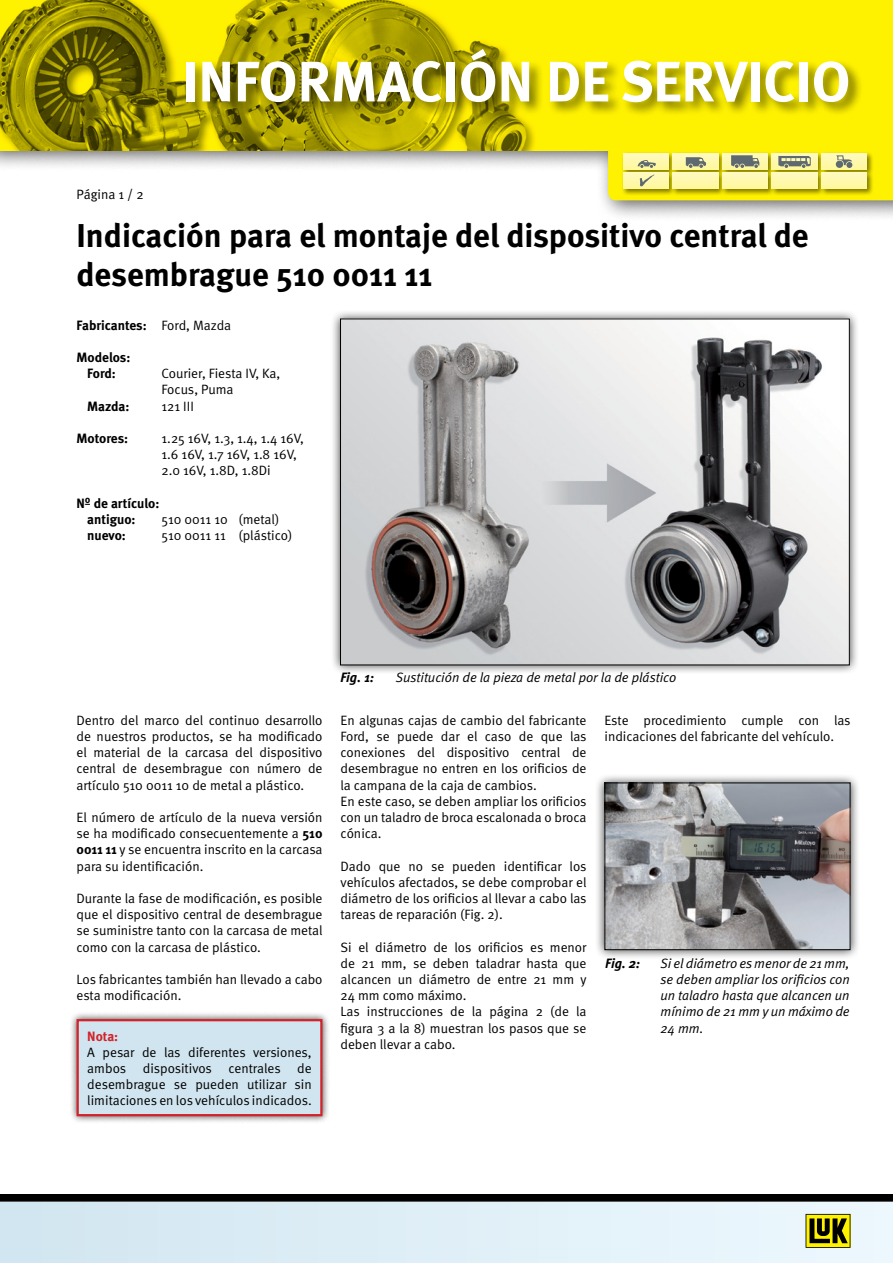
<style>
.page{position:relative;width:893px;height:1263px;background:#fff}
.page>*{position:absolute;margin:0;border:0;box-sizing:border-box;transform-origin:0 0}
.t1{font:700 57px "Meta";color:#fff}
.t2{font:700 33px/39.6px "Meta";color:#000}
.t3{font:13.5px/16.2px "Meta Normal";color:#000}
.t4{font:italic 13.5px/16.2px "Meta Normal";color:#000;text-align:justify}
.t5{font:700 13.5px/16.2px "Meta";color:#000;text-align:center}
.t6{font:italic 700 13.5px "Meta";color:#000}
.t7{font:700 13.5px "Meta";color:#d2232a}
.s1{font-family:"Meta Normal";font-weight:400}
.s2{font-family:"Meta";font-weight:700}
</style>
<div class="page">
<div style="left:69px;top:1011px;width:261px;height:113px;background:#000;opacity:.7"></div>
<div style="left:78px;top:1020px;width:243px;height:95px;background:#d1e5f0"></div>
<div style="left:77px;top:1019px;width:245px;height:97px;border:2px solid #d2232a"></div>
<div style="left:330px;top:309px;width:529px;height:366px;background:#000;opacity:.75"></div>
<img style="left:342px;top:321px;width:506px;height:342px">
<div style="left:595px;top:773px;width:265px;height:186px;background:#000;opacity:.75"></div>
<img style="left:606px;top:784px;width:242px;height:164px">
<div style="left:604px;top:782px;width:246px;height:168px;border:1px solid #000"></div>
<div style="left:0;top:0;width:893px;height:222px;background:#000;opacity:.6"></div>
<img style="left:0;top:0;width:893px;height:150px">
<div style="left:0;top:1194px;width:893px;height:8px;background:#000"></div>
<hr style="left:0;top:1201px;width:893px;height:3px;background:#fff">
<div style="left:0;top:1202px;width:893px;height:61px;background:linear-gradient(to right,#d2e6f1,#edf7fd)"></div>
<svg style="left:806px;top:1214px;width:44px;height:34px"></svg>
<div style="left:183px;top:46px;width:681px;height:72px;background:#000;opacity:.5"></div>
<svg style="left:608px;top:150px;width:285px;height:50px;background:#e7e05d"></svg>
<p class="t3" style="left:77px;top:186px;width:69px">Página 1 / 2</p>
<h1 class="t1" style="left:182px;top:46px;width:670px">INFORMACIÓN DE SERVICIO</h1>
<h2 class="t2" style="left:77px;top:215px;width:733px">Indicación para el montaje del dispositivo central de desembrague 510 0011 11</h2>
<p class="t5" style="left:77px;top:316px;width:156px">Fabricantes: <span class="s1">Ford, Mazda</span></p>
<p class="t5" style="left:77px;top:349px;width:55px">Modelos:<br>Ford:</p>
<p class="t3" style="left:162px;top:365px;width:120px">Courier, Fiesta IV, Ka,<br>Focus, Puma</p>
<p class="t5" style="left:87px;top:397px;width:44px">Mazda:</p>
<p class="t3" style="left:162px;top:398px;width:34px">121 III</p>
<p class="t5" style="left:77px;top:430px;width:53px">Motores:</p>
<p class="t3" style="left:162px;top:430px;width:144px">1.25 16V, 1.3, 1.4, 1.4 16V,<br>1.6 16V, 1.7 16V, 1.8 16V,<br>2.0 16V, 1.8D, 1.8Di</p>
<p class="t5" style="left:87px;top:495px;width:74px;text-align:left;text-indent:-11px">Nº de artículo: antiguo:</p>
<p class="t3" style="left:162px;top:511px;width:119px">510 0011 10 (metal)</p>
<p class="t5" style="left:87px;top:527px;width:40px">nuevo:</p>
<p class="t3" style="left:162px;top:527px;width:132px">510 0011 11 (plástico)</p>
<p class="t3" style="left:77px;top:712px;width:247px;text-align:justify">Dentro del marco del continuo desarrollo de nuestros productos, se ha modificado el material de la carcasa del dispositivo central de desembrague con número de artículo 510 0011 10 de metal a plástico.</p>
<p class="t3" style="left:77px;top:809px;width:247px;text-align:justify">El número de artículo de la nueva versión se ha modificado consecuentemente a <span class="s2">510<br>0011 11</span> y se encuentra inscrito en la carcasa para su identificación.</p>
<p class="t3" style="left:77px;top:890px;width:248px;text-align:justify">Durante la fase de modificación, es posible que el dispositivo central de desembrague se suministre tanto con la carcasa de metal como con la carcasa de plástico.</p>
<p class="t3" style="left:77px;top:971px;width:247px">Los fabricantes también han llevado a cabo esta modificación.</p>
<p class="t7" style="left:87px;top:1027px;width:32px">Nota:</p>
<p class="t3" style="left:87px;top:1044px;width:226px;text-align:justify">A pesar de las diferentes versiones, ambos dispositivos centrales de desembrague se pueden utilizar sin limitaciones en los vehículos indicados.</p>
<p class="t6" style="left:340px;top:669px;width:35px">Fig. 1:</p>
<p class="t4" style="left:396px;top:669px;width:282px">Sustitución de la pieza de metal por la de plástico</p>
<p class="t3" style="left:604px;top:712px;width:248px">Este procedimiento cumple con las indicaciones del fabricante del vehículo.</p>
<p class="t3" style="left:340px;top:712px;width:248px">En algunas cajas de cambio del fabricante Ford, se puede dar el caso de que las conexiones del dispositivo central de desembrague no entren en los orificios de la campana de la caja de cambios.<br>En este caso, se deben ampliar los orificios con un taladro de broca escalonada o broca cónica.</p>
<p class="t3" style="left:340px;top:858px;width:248px;text-align:justify">Dado que no se pueden identificar los vehículos afectados, se debe comprobar el diámetro de los orificios al llevar a cabo las tareas de reparación (Fig. 2).</p>
<p class="t3" style="left:340px;top:939px;width:248px">Si el diámetro de los orificios es menor de 21 mm, se deben taladrar hasta que alcancen un diámetro de entre 21 mm y<br>24 mm como máximo.<br>Las instrucciones de la página 2 (de la figura 3 a la 8) muestran los pasos que se deben llevar a cabo.</p>
<p class="t6" style="left:605px;top:955px;width:36px">Fig. 2:</p>
<p class="t4" style="left:660px;top:955px;width:191px">Si el diámetro es menor de 21 mm, se deben ampliar los orificios con un taladro hasta que alcancen un mínimo de 21 mm y un máximo de 24 mm.</p>
</div>
